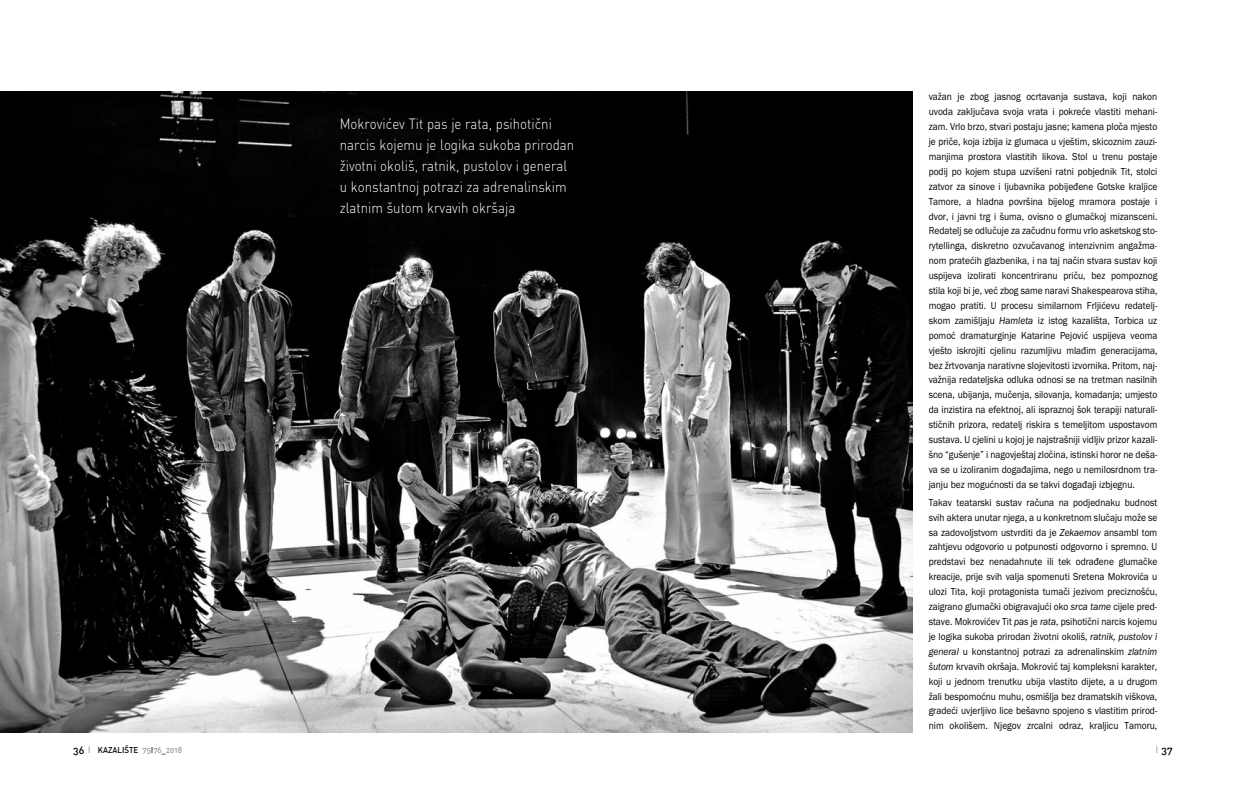
<style>
.page{position:relative;width:1245px;height:808px;background:#fff}
.page>*{position:absolute;margin:0;border:0;box-sizing:border-box;transform-origin:0 0}
.t1{font:14.7px/21px "DIN Light Rounded";color:#fff;scale:.9 1}
.t2{font:10.5px/14.9px "Franklin Gothic";color:#000;text-align:justify;scale:.9 1}
.t3{font:10.5px "DIN Medium Rounded";color:#000}
.t4{font:8.4px "DIN Medium Rounded";color:#000;scale:.95 1}
.s1{font-size:10.5px}
.s2{font-size:9.45px;color:#969696}
.s3{color:#999}
.s4{font-style:italic}
</style>
<div class="page">
<img style="left:0;top:92px;width:913px;height:640px">
<h1 class="t1" style="left:340px;top:115px;width:262px">Mokrovićev Tit pas je rata, psihotični narcis kojemu je logika sukoba prirodan životni okoliš, ratnik, pustolov i general u konstantnoj potrazi za adrenalinskim zlatnim šutom krvavih okršaja</h1>
<p class="t4" style="left:73px;top:746px;width:116px"><span class="s1">36</span> <span class="s2">I</span> KAZALIŠTE <span class="s3">75</span>I<span class="s3">76</span>_<span class="s3">2018</span></p>
<p class="t2" style="left:929px;top:90px;width:256px">važan je zbog jasnog ocrtavanja sustava, koji nakon uvoda zaključava svoja vrata i pokreće vlastiti mehani&shy;zam. Vrlo brzo, stvari postaju jasne; kamena ploča mjesto je priče, koja izbija iz glumaca u vještim, skicoznim zauzi&shy;manjima prostora vlastitih likova. Stol u trenu postaje podij po kojem stupa uzvišeni ratni pobjednik Tit, stolci zatvor za sinove i ljubavnika pobijeđene Gotske kraljice Tamore, a hladna površina bijelog mramora postaje i dvor, i javni trg i šuma, ovisno o glumačkoj mizansceni.<br>Redatelj se odlučuje za začudnu formu vrlo asketskog sto&shy;rytellinga, diskretno ozvučavanog intenzivnim angažma&shy;nom pratećih glazbenika, i na taj način stvara sustav koji uspijeva izolirati koncentriranu priču, bez pompoznog stila koji bi je, već zbog same naravi Shakespearova stiha, mogao pratiti. U procesu similarnom Frljićevu redatelj&shy;skom zamišljaju <span class="s4">Hamleta</span> iz istog kazališta, Torbica uz pomoć dramaturginje Katarine Pejović uspijeva veoma vješto iskrojiti cjelinu razumljivu mlađim generacijama, bez žrtvovanja narativne slojevitosti izvornika. Pritom, naj&shy;važnija redateljska odluka odnosi se na tretman nasilnih scena, ubijanja, mučenja, silovanja, komadanja; umjesto da inzistira na efektnoj, ali ispraznoj šok terapiji naturali&shy;stičnih prizora, redatelj riskira s temeljitom uspostavom sustava. U cjelini u kojoj je najstrašniji vidljiv prizor kazali&shy;šno “gušenje” i nagovještaj zločina, istinski horor ne deša&shy;va se u izoliranim događajima, nego u nemilosrdnom tra&shy;janju bez mogućnosti da se takvi događaji izbjegnu.</p>
<p class="t2" style="left:929px;top:495px;width:256px">Takav teatarski sustav računa na podjednaku budnost svih aktera unutar njega, a u konkretnom slučaju može se sa zadovoljstvom ustvrditi da je <span class="s4">Zekaemov</span> ansambl tom zahtjevu odgovorio u potpunosti odgovorno i spremno. U predstavi bez nenadahnute ili tek odrađene glumačke kreacije, prije svih valja spomenuti Sretena Mokrovića u ulozi Tita, koji protagonista tumači jezivom preciznošću, zaigrano glumački obigravajući oko <span class="s4">srca tame</span> cijele pred&shy;stave. Mokrovićev Tit <span class="s4">pas</span> je <span class="s4">rata</span>, psihotični narcis kojemu je logika sukoba prirodan životni okoliš, <span class="s4">ratnik, pustolov i general</span> u konstantnoj potrazi za adrenalinskim <span class="s4">zlatnim šutom</span> krvavih okršaja. Mokrović taj kompleksni karakter, koji u jednom trenutku ubija vlastito dijete, a u drugom žali bespomoćnu muhu, osmišlja bez dramatskih viškova, gradeći uvjerljivo lice bešavno spojeno s vlastitim prirod&shy;nim okolišem. Njegov zrcalni odraz, kraljicu Tamoru,</p>
<p class="t3" style="left:1155px;top:746px;width:18px"><span class="s2">I</span> 37</p>
</div>
